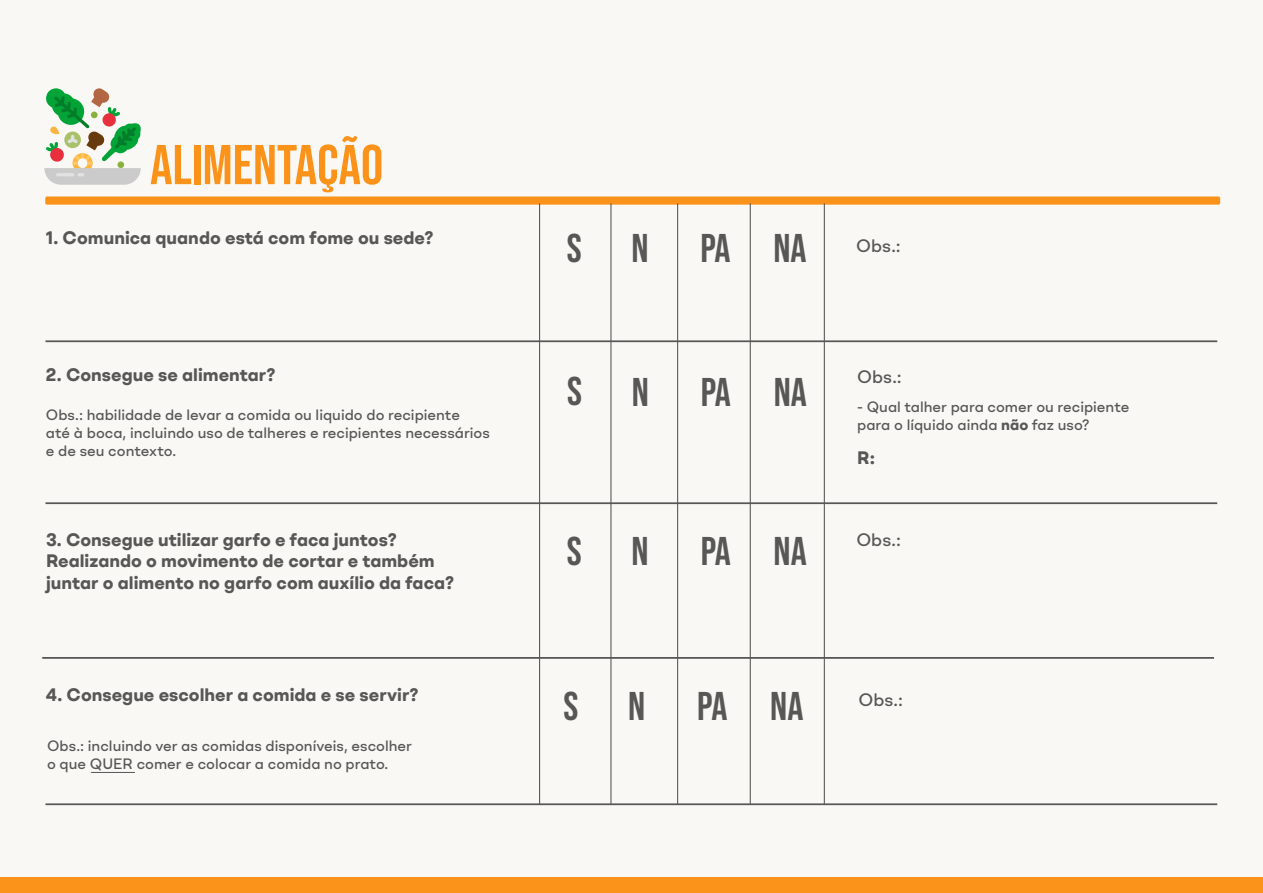
<style>
.page{position:relative;width:1263px;height:893px;background:#f9f8f4}
.page>*{position:absolute;margin:0;border:0;box-sizing:border-box;transform-origin:0 0}
.t1{font:55.95px "Bebas Neue";color:#fb931a}
.t2{font:40.05px "Bebas Neue";letter-spacing:-.015em;color:#575756}
.t3{font:700 18px/21.6px "BR Omny";color:#575756}
.t4{font:500 18px "BR Omny";color:#575756}
.t5{font:500 15px/18px "BR Omny";color:#575756}
.s1{font-weight:700}
</style>
<div class="page">
<div style="left:0;top:878px;width:1263px;height:15px;background:#fb931a"></div>
<div style="left:46px;top:341px;width:1171px;height:1px;border:1px solid #575756"></div>
<div style="left:46px;top:503px;width:1171px;height:1px;border:1px solid #575756"></div>
<div style="left:43px;top:657px;width:1171px;height:1px;border:1px solid #575756"></div>
<div style="left:46px;top:804px;width:1171px;height:1px;border:1px solid #575756"></div>
<div style="left:45px;top:196px;width:1175px;height:9px;background:#fb931a;border-radius:2px"></div>
<hr style="left:539px;top:203px;width:1px;height:601px;background:#575756">
<hr style="left:610px;top:203px;width:1px;height:601px;background:#575756">
<hr style="left:677px;top:203px;width:1px;height:601px;background:#575756">
<hr style="left:750px;top:203px;width:1px;height:601px;background:#575756">
<hr style="left:824px;top:203px;width:1px;height:601px;background:#575756">
<svg style="left:44px;top:88px;width:97px;height:97px"></svg>
<div style="left:103px;top:113px;width:13px;height:14px;background:#e82f3e;border-radius:50%"></div>
<hr style="left:91px;top:772px;width:44px;height:1px;background:#575756">
<h1 class="t1" style="left:150px;top:133px;width:235px">ALIMENTAÇÃO</h1>
<p class="t3" style="left:46px;top:227px;width:389px">1. Comunica quando está com fome ou sede?</p>
<p class="t3" style="left:46px;top:363px;width:231px">2. Consegue se alimentar?</p>
<p class="t5" style="left:46px;top:405px;width:445px">Obs.: habilidade de levar a comida ou liquido do recipiente<br>até à boca, incluindo uso de talheres e recipientes necessários e de seu contexto.</p>
<p class="t3" style="left:46px;top:528px;width:410px">3. Consegue utilizar garfo e faca juntos?<br>Realizando o movimento de cortar e também juntar o alimento no garfo com auxílio da faca?</p>
<p class="t3" style="left:46px;top:683px;width:374px">4. Consegue escolher a comida e se servir?</p>
<p class="t5" style="left:47px;top:737px;width:366px">Obs.: incluindo ver as comidas disponíveis, escolher o que QUER comer e colocar a comida no prato.</p>
<h2 class="t2" style="left:567px;top:226px;width:83px">S N</h2>
<h2 class="t2" style="left:700px;top:226px;width:108px">PA NA</h2>
<p class="t4" style="left:856px;top:234px;width:46px">Obs.:</p>
<h2 class="t2" style="left:567px;top:369px;width:83px">S N</h2>
<h2 class="t2" style="left:701px;top:369px;width:108px">PA NA</h2>
<p class="t4" style="left:857px;top:365px;width:46px">Obs.:</p>
<p class="t5" style="left:857px;top:398px;width:274px">- Qual talher para comer ou recipiente para o líquido ainda <span class="s1">não</span> faz uso?</p>
<p class="t3" style="left:857px;top:447px;width:19px">R:</p>
<h2 class="t2" style="left:567px;top:528px;width:83px">S N</h2>
<h2 class="t2" style="left:701px;top:528px;width:108px">PA NA</h2>
<p class="t4" style="left:856px;top:528px;width:46px">Obs.:</p>
<h2 class="t2" style="left:564px;top:683px;width:83px">S N</h2>
<h2 class="t2" style="left:697px;top:683px;width:108px">PA NA</h2>
<p class="t4" style="left:858px;top:688px;width:46px">Obs.:</p>
</div>
